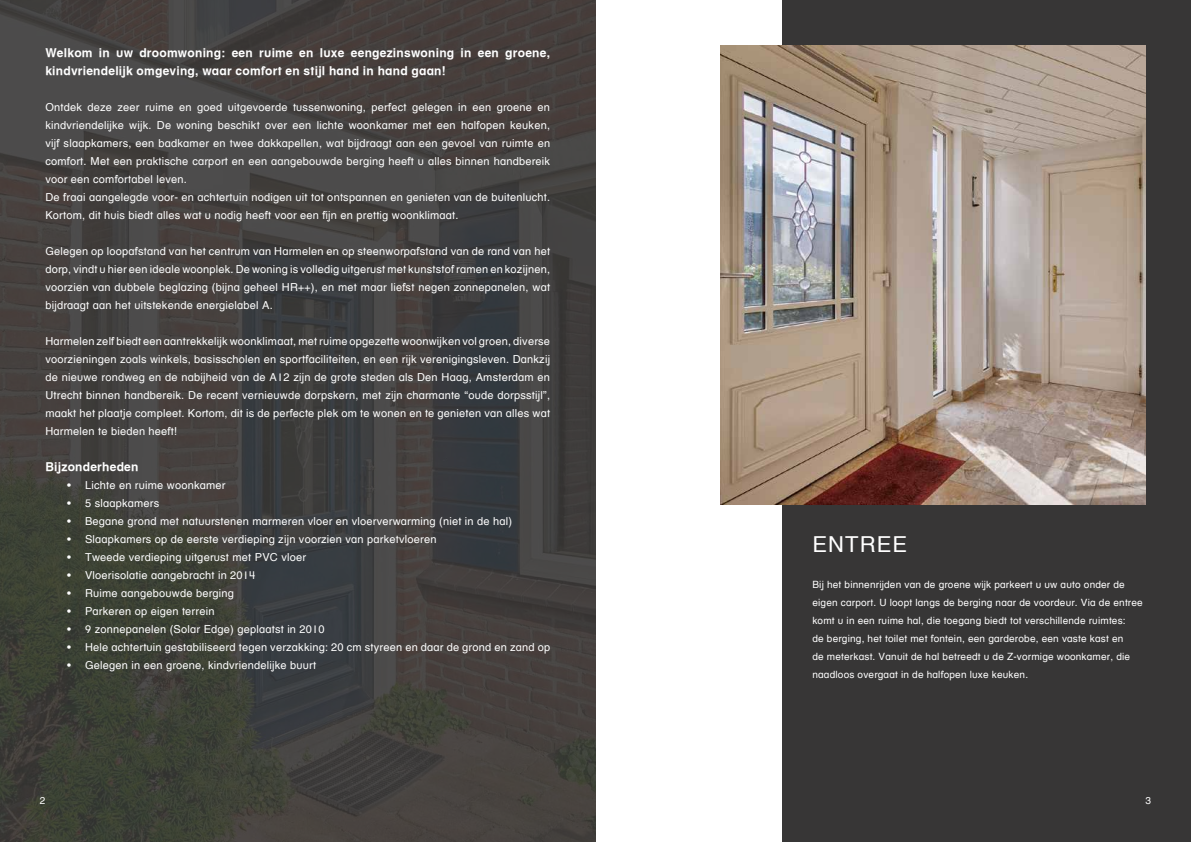
<style>
.page{position:relative;width:1191px;height:842px;background:#fff}
.page>*{position:absolute;margin:0;border:0;box-sizing:border-box;transform-origin:0 0}
.t1{font:22px "Helvetica W02 Textbook Rg";letter-spacing:.05em;color:#fff}
.t2{font:700 12px/18px "Helvetica Textbook LT";letter-spacing:.02em;color:#fff}
.t3{font:11px/18px "Helvetica W02 Textbook Rg";letter-spacing:.02em;color:#fff;text-align:justify}
.t4{font:10px/18px "Helvetica W02 Textbook Rg";letter-spacing:.02em;color:#fff}
</style>
<div class="page">
<svg style="left:0;top:0;width:595px;height:842px;fill:#44403e"></svg>
<div style="left:782px;top:0;width:409px;height:842px;background:#373636"></div>
<img style="left:720px;top:45px;width:425px;height:460px">
<p class="t2" style="left:45px;top:44px;width:506px">Welkom in uw droomwoning: een ruime en luxe eengezinswoning in een groene, kindvriendelijk omgeving, waar comfort en stijl hand in hand gaan!</p>
<p class="t3" style="left:45px;top:98px;width:506px;text-align:left">Ontdek deze zeer ruime en goed uitgevoerde tussenwoning, perfect gelegen in een groene en kindvriendelijke wijk. De woning beschikt over een lichte woonkamer met een halfopen keuken, vijf slaapkamers, een badkamer en twee dakkapellen, wat bijdraagt aan een gevoel van ruimte en comfort. Met een praktische carport en een aangebouwde berging heeft u alles binnen handbereik voor een comfortabel leven.<br>De fraai aangelegde voor- en achtertuin nodigen uit tot ontspannen en genieten van de buitenlucht.<br>Kortom, dit huis biedt alles wat u nodig heeft voor een fijn en prettig woonklimaat.</p>
<p class="t3" style="left:45px;top:242px;width:506px">Gelegen op loopafstand van het centrum van Harmelen en op steenworpafstand van de rand van het dorp, vindt u hier een ideale woonplek. De woning is volledig uitgerust met kunststof ramen en kozijnen, voorzien van dubbele beglazing (bijna geheel HR++), en met maar liefst negen zonnepanelen, wat bijdraagt aan het uitstekende energielabel A.</p>
<p class="t3" style="left:45px;top:332px;width:506px">Harmelen zelf biedt een aantrekkelijk woonklimaat, met ruime opgezette woonwijken vol groen, diverse voorzieningen zoals winkels, basisscholen en sportfaciliteiten, en een rijk verenigingsleven. Dankzij de nieuwe rondweg en de nabijheid van de A12 zijn de grote steden als Den Haag, Amsterdam en Utrecht binnen handbereik. De recent vernieuwde dorpskern, met zijn charmante “oude dorpsstijl”, maakt het plaatje compleet. Kortom, dit is de perfecte plek om te wonen en te genieten van alles wat Harmelen te bieden heeft!</p>
<p class="t2" style="left:45px;top:458px;width:95px">Bijzonderheden</p>
<p class="t3" style="left:67px;top:476px;width:160px">• Lichte en ruime woonkamer</p>
<p class="t3" style="left:67px;top:494px;width:94px">• 5 slaapkamers</p>
<p class="t3" style="left:67px;top:512px;width:446px">• Begane grond met natuurstenen marmeren vloer en vloerverwarming (niet in de hal)</p>
<p class="t3" style="left:67px;top:530px;width:371px">• Slaapkamers op de eerste verdieping zijn voorzien van parketvloeren</p>
<p class="t3" style="left:67px;top:548px;width:240px">• Tweede verdieping uitgerust met PVC vloer</p>
<p class="t3" style="left:67px;top:566px;width:190px">• Vloerisolatie aangebracht in 2014</p>
<p class="t3" style="left:67px;top:584px;width:168px">• Ruime aangebouwde berging</p>
<p class="t3" style="left:67px;top:602px;width:149px">• Parkeren op eigen terrein</p>
<p class="t3" style="left:67px;top:620px;width:259px">• 9 zonnepanelen (Solar Edge) geplaatst in 2010</p>
<p class="t3" style="left:67px;top:638px;width:484px">• Hele achtertuin gestabiliseerd tegen verzakking: 20 cm styreen en daar de grond en zand op</p>
<p class="t3" style="left:67px;top:656px;width:251px">• Gelegen in een groene, kindvriendelijke buurt</p>
<p class="t4" style="left:40px;top:791px;width:7px">2</p>
<h1 class="t1" style="left:812px;top:530px;width:96px">ENTREE</h1>
<p class="t4" style="left:812px;top:575px;width:332px">Bij het binnenrijden van de groene wijk parkeert u uw auto onder de eigen carport. U loopt langs de berging naar de voordeur. Via de entree komt u in een ruime hal, die toegang biedt tot verschillende ruimtes:<br>de berging, het toilet met fontein, een garderobe, een vaste kast en<br>de meterkast. Vanuit de hal betreedt u de Z-vormige woonkamer, die naadloos overgaat in de halfopen luxe keuken.</p>
<p class="t4" style="left:1145px;top:791px;width:7px">3</p>
</div>
